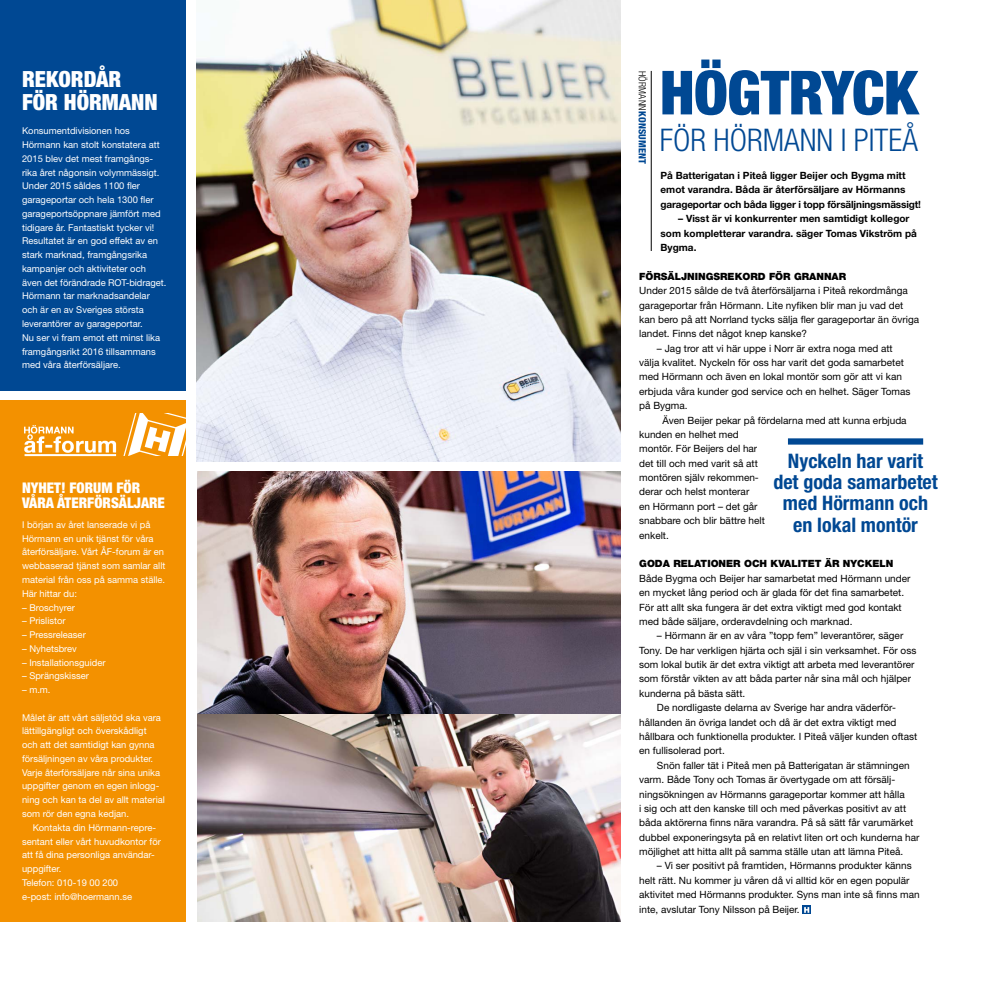
<style>
.page{position:relative;width:993px;height:993px;background:#fff}
.page>*{position:absolute;margin:0;border:0;box-sizing:border-box;transform-origin:0 0}
.t1{font:900 condensed 60.88px "Helvetica Neue LT Std";letter-spacing:-.01em;color:#004893}
.t2{font:300 condensed 31.12px "Helvetica Neue LT Std";color:#004893}
.t3{font:900 condensed 22.38px/22.8px "Helvetica Neue LT Std";color:#fff}
.t4{font:700 condensed 20px/21.2px "Helvetica Neue LT Std";color:#004893;text-align:center}
.t5{font:900 condensed 14.75px/15px "Helvetica Neue LT Std";color:#fff}
.t6{font:10px/14.4px "Helvetica Neue LT Std";color:#000}
.t7{font:700 10px/14.4px "Helvetica Neue LT Std";color:#000}
.t8{font:900 10px "Helvetica Neue LT Std";color:#000}
.t9{font:800 condensed 10px "Helvetica Neue LT Std";letter-spacing:.01em;color:#004893}
.t10{font:9.38px/13.8px "Helvetica Neue LT Std";color:#fff}
.s1{font-weight:300;color:#000}
</style>
<div class="page">
<div style="left:0;top:400px;width:186px;height:521px;background:#f39100"></div>
<div style="left:0;top:0;width:186px;height:391px;background:#004893"></div>
<img style="left:196px;top:0;width:424px;height:461px">
<svg style="left:802px;top:905px;width:8px;height:8px"></svg>
<svg style="left:803px;top:906px;width:6px;height:6px"></svg>
<div style="left:787px;top:438px;width:135px;height:6px;background:#004893"></div>
<hr style="left:650px;top:71px;width:1px;height:180px;background:#000">
<img style="left:197px;top:471px;width:423px;height:450px">
<img style="left:123px;top:413px;width:63px;height:42px">
<img style="left:24px;top:425px;width:93px;height:32px">
<h3 class="t3" style="left:22px;top:67px;width:137px">REKORDÅR<br>FÖR HÖRMANN</h3>
<p class="t10" style="left:22px;top:124px;width:146px">Konsumentdivisionen hos<br>Hörmann kan stolt konstatera att<br>2015 blev det mest framgångs&shy;rika året någonsin volymmässigt.<br>Under 2015 såldes 1100 fler garageportar och hela 1300 fler garageportsöppnare jämfört med tidigare år. Fantastiskt tycker vi!<br>Resultatet är en god effekt av en stark marknad, framgångsrika kampanjer och aktiviteter och även det förändrade ROT-bidraget.<br>Hörmann tar marknadsandelar och är en av Sveriges största leverantörer av garageportar.<br>Nu ser vi fram emot ett minst lika framgångsrikt 2016 tillsammans med våra återförsäljare.</p>
<h3 class="t5" style="left:22px;top:480px;width:144px">NYHET! FORUM FÖR<br>VÅRA ÅTERFÖRSÄLJARE</h3>
<p class="t10" style="left:22px;top:517px;width:145px">I början av året lanserade vi på<br>Hörmann en unik tjänst för våra återförsäljare. Vårt ÅF-forum är en webbaserad tjänst som samlar allt material från oss på samma ställe.<br>Här hittar du:</p>
<p class="t10" style="left:22px;top:600px;width:54px">– Broschyrer</p>
<p class="t10" style="left:22px;top:613px;width:45px">– Prislistor</p>
<p class="t10" style="left:22px;top:627px;width:65px">– Pressreleaser</p>
<p class="t10" style="left:22px;top:641px;width:56px">– Nyhetsbrev</p>
<p class="t10" style="left:22px;top:655px;width:85px">– Installationsguider</p>
<p class="t10" style="left:22px;top:668px;width:68px">– Sprängskisser</p>
<p class="t10" style="left:22px;top:682px;width:30px">– m.m.</p>
<p class="t10" style="left:22px;top:710px;width:144px">Målet är att vårt säljstöd ska vara lättillgängligt och överskådligt<br>och att det samtidigt kan gynna försäljningen av våra produkter.<br>Varje återförsäljare når sina unika uppgifter genom en egen inlogg&shy;ning och kan ta del av allt material som rör den egna kedjan.</p>
<p class="t10" style="left:22px;top:820px;width:140px;text-indent:11px">Kontakta din Hörmann-repre&shy;sentant eller vårt huvudkontor för att få dina personliga användar&shy;uppgifter.<br>Telefon: 010-19 00 200<br>e-post: info@hoermann.se</p>
<h1 class="t1" style="left:659px;top:55px;width:260px">HÖGTRYCK</h1>
<h2 class="t2" style="left:659px;top:122px;width:259px">FÖR HÖRMANN I PITEÅ</h2>
<p class="t7" style="left:660px;top:168px;width:262px">På Batterigatan i Piteå ligger Beijer och Bygma mitt emot varandra. Båda är återförsäljare av Hörmanns garageportar och båda ligger i topp försäljningsmässigt!</p>
<p class="t7" style="left:660px;top:211px;width:258px;text-indent:18px">– Visst är vi konkurrenter men samtidigt kollegor som kompletterar varandra. säger Tomas Vikström på<br>Bygma.</p>
<p class="t8" style="left:639px;top:270px;width:208px">FÖRSÄLJNINGSREKORD FÖR GRANNAR</p>
<p class="t6" style="left:639px;top:283px;width:281px">Under 2015 sålde de två återförsäljarna i Piteå rekordmånga garageportar från Hörmann. Lite nyfiken blir man ju vad det kan bero på att Norrland tycks sälja fler garageportar än övriga landet. Finns det något knep kanske?</p>
<p class="t6" style="left:639px;top:340px;width:272px;text-indent:18px">– Jag tror att vi här uppe i Norr är extra noga med att välja kvalitet. Nyckeln för oss har varit det goda samarbetet med Hörmann och även en lokal montör som gör att vi kan erbjuda våra kunder god service och en helhet. Säger Tomas på Bygma.</p>
<p class="t6" style="left:639px;top:412px;width:269px;text-indent:23px">Även Beijer pekar på fördelarna med att kunna erbjuda kunden en helhet med<br>montör. För Beijers del har<br>det till och med varit så att<br>montören själv rekommen-<br>derar och helst monterar<br>en Hörmann port – det går<br>snabbare och blir bättre helt<br>enkelt.</p>
<p class="t8" style="left:639px;top:557px;width:256px">GODA RELATIONER OCH KVALITET ÄR NYCKELN</p>
<p class="t6" style="left:639px;top:570px;width:273px">Både Bygma och Beijer har samarbetat med Hörmann under en mycket lång period och är glada för det fina samarbetet.<br>För att allt ska fungera är det extra viktigt med god kontakt med både säljare, orderavdelning och marknad.</p>
<p class="t6" style="left:656px;top:628px;width:248px">– Hörmann är en av våra ”topp fem” leverantörer, säger</p>
<p class="t6" style="left:639px;top:642px;width:278px">Tony. De har verkligen hjärta och själ i sin verksamhet. För oss</p>
<p class="t6" style="left:639px;top:657px;width:277px">som lokal butik är det extra viktigt att arbeta med leverantörer</p>
<p class="t6" style="left:639px;top:671px;width:273px">som förstår vikten av att båda parter når sina mål och hjälper</p>
<p class="t6" style="left:639px;top:685px;width:107px">kunderna på bästa sätt.</p>
<p class="t6" style="left:656px;top:700px;width:240px">De nordligaste delarna av Sverige har andra väderför-</p>
<p class="t6" style="left:639px;top:714px;width:258px">hållanden än övriga landet och då är det extra viktigt med</p>
<p class="t6" style="left:639px;top:728px;width:279px">hållbara och funktionella produkter. I Piteå väljer kunden oftast</p>
<p class="t6" style="left:639px;top:743px;width:87px">en fullisolerad port.</p>
<p class="t6" style="left:656px;top:757px;width:254px">Snön faller tät i Piteå men på Batterigatan är stämningen</p>
<p class="t6" style="left:639px;top:772px;width:257px">varm. Både Tony och Tomas är övertygade om att försälj-</p>
<p class="t6" style="left:639px;top:786px;width:267px">ningsökningen av Hörmanns garageportar kommer att hålla</p>
<p class="t6" style="left:639px;top:800px;width:268px">i sig och att den kanske till och med påverkas positivt av att</p>
<p class="t6" style="left:639px;top:815px;width:275px">båda aktörerna finns nära varandra. På så sätt får varumärket</p>
<p class="t6" style="left:639px;top:829px;width:282px">dubbel exponeringsyta på en relativt liten ort och kunderna har</p>
<p class="t6" style="left:639px;top:843px;width:265px">möjlighet att hitta allt på samma ställe utan att lämna Piteå.</p>
<p class="t6" style="left:639px;top:858px;width:282px;text-indent:18px">– Vi ser positivt på framtiden, Hörmanns produkter känns helt rätt. Nu kommer ju våren då vi alltid kör en egen populär aktivitet med Hörmanns produkter. Syns man inte så finns man inte, avslutar Tony Nilsson på Beijer.</p>
<p class="t9" style="left:648px;top:71px;width:94px;rotate:90deg"><span class="s1">HÖRMANN</span>KONSUMENT</p>
<h3 class="t4" style="left:773px;top:449px;width:166px">Nyckeln har varit det goda samarbetet med Hörmann och en lokal montör</h3>
</div>
